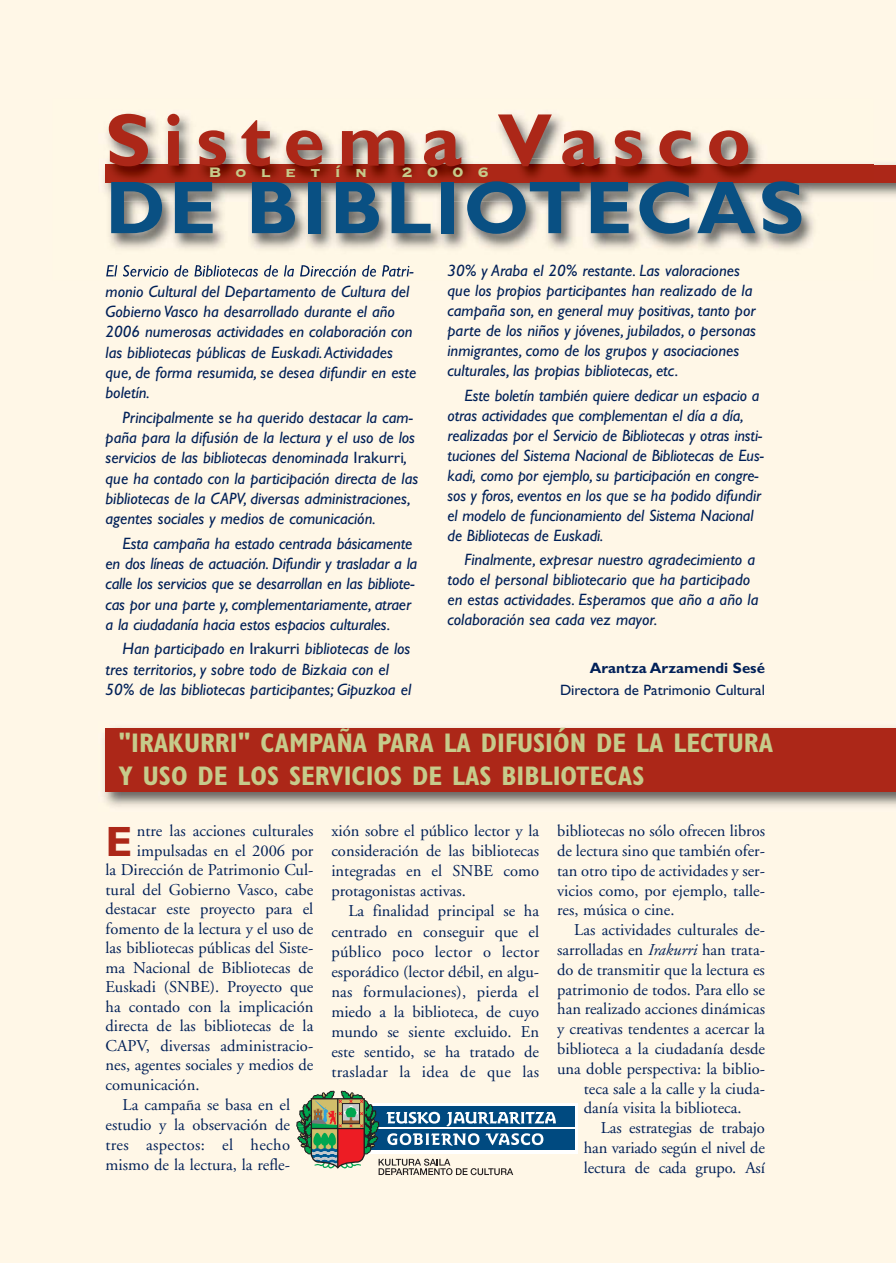
<style>
.page{position:relative;width:896px;height:1263px;background:#fff7e7}
.page>*{position:absolute;margin:0;border:0;box-sizing:border-box;transform-origin:0 0}
.t1{font:700 75px "Gill Sans";letter-spacing:.045em;color:#095083}
.t2{font:700 75px "Gill Sans";letter-spacing:.165em;color:#ac2718}
.t3{font:700 42.6px "Gill Sans";color:#ac2718}
.t4{font:700 condensed 27px/32.4px "Gill Sans";color:#c6cb8b}
.t5{font:18px "Copperplate Thirty Three BC";letter-spacing:.795em;color:#c6cb8b}
.t6{font:italic 16.5px/20.2px "Gill Sans";color:#002058}
.t7{font:16.5px/20.1px "Adobe Garamond";color:#002058;text-align:justify}
.t8{font:16.5px "Adobe Garamond";letter-spacing:.02em;color:#002058}
.t9{font:15px "Gill Sans";color:#002058}
.t10{font:700 15px "Gill Sans";color:#002058}
.s1{font-style:normal}
.s2{font-style:italic}
</style>
<div class="page">
<div style="left:106px;top:165px;width:790px;height:18px;background:#ac2718"></div>
<img style="left:104px;top:727px;width:792px;height:80px">
<div style="left:106px;top:728px;width:790px;height:63px;background:#ac2718"></div>
<img style="left:108px;top:114px;width:706px;height:163px">
<img style="left:104px;top:158px;width:769px;height:44px">
<img style="left:106px;top:165px;width:767px;height:18px">
<img style="left:106px;top:265px;width:125px;height:12px">
<svg style="left:556px;top:1103px;width:21px;height:50px"></svg>
<div style="left:357px;top:1106px;width:217px;height:44px;background:#004a80"></div>
<hr style="left:356px;top:1128px;width:218px;height:1px;background:#fff">
<svg style="left:296px;top:1090px;width:260px;height:85px"></svg>
<h1 class="t2" style="left:106px;top:114px;width:647px">Sistema Vasco</h1>
<h1 class="t1" style="left:106px;top:182px;width:700px">DE BIBLIOTECAS</h1>
<p class="t5" style="left:208px;top:160px;width:160px">Boletín</p>
<p class="t5" style="left:402px;top:160px;width:88px">2006</p>
<p class="t6" style="left:106px;top:283px;width:312px">monio Cultural del Departamento de Cultura del Gobierno Vasco ha desarrollado durante el año 2006 numerosas actividades en colaboración con las bibliotecas públicas de Euskadi. Actividades que, de forma resumida, se desea difundir en este boletín.</p>
<p class="t6" style="left:106px;top:409px;width:314px;text-indent:17px">Principalmente se ha querido destacar la cam&shy;paña para la difusión de la lectura y el uso de los servicios de las bibliotecas denominada <span class="s1">Irakurri</span>, que ha contado con la participación directa de las bibliotecas de la CAPV, diversas administraciones, agentes sociales y medios de comunicación.</p>
<p class="t6" style="left:106px;top:535px;width:313px;text-indent:17px">Esta campaña ha estado centrada básicamente en dos líneas de actuación. Difundir y trasladar a la calle los servicios que se desarrollan en las bibliote&shy;cas por una parte y, complementariamente, atraer a la ciudadanía hacia estos espacios culturales.</p>
<p class="t6" style="left:106px;top:640px;width:307px;text-indent:17px">Han participado en <span class="s1">Irakurri</span> bibliotecas de los tres territorios, y sobre todo de Bizkaia con el<br>50% de las bibliotecas participantes; Gipuzkoa el</p>
<p class="t6" style="left:447px;top:263px;width:310px">30% y Araba el 20% restante. Las valoraciones que los propios participantes han realizado de la campaña son, en general muy positivas, tanto por parte de los niños y jóvenes, jubilados, o personas inmigrantes, como de los grupos y asociaciones culturales, las propias bibliotecas, etc.</p>
<p class="t6" style="left:447px;top:387px;width:318px;text-indent:17px">Este boletín también quiere dedicar un espacio a otras actividades que complementan el día a día, realizadas por el Servicio de Bibliotecas y otras insti&shy;tuciones del Sistema Nacional de Bibliotecas de Eus&shy;kadi, como por ejemplo, su participación en congre&shy;sos y foros, eventos en los que se ha podido difundir el modelo de funcionamiento del Sistema Nacional de Bibliotecas de Euskadi.</p>
<p class="t6" style="left:447px;top:551px;width:312px;text-indent:17px">Finalmente, expresar nuestro agradecimiento a todo el personal bibliotecario que ha participado en estas actividades. Esperamos que año a año la colaboración sea cada vez mayor.</p>
<p class="t10" style="left:589px;top:663px;width:177px">Arantza Arzamendi Sesé</p>
<p class="t9" style="left:560px;top:685px;width:206px">Directora de Patrimonio Cultural</p>
<h3 class="t4" style="left:118px;top:729px;width:656px">"IRAKURRI" CAMPAÑA PARA LA DIFUSIÓN DE LA LECTURA<br>Y USO DE LOS SERVICIOS DE LAS BIBLIOTECAS</h3>
<h2 class="t3" style="left:106px;top:826px;width:29px">E</h2>
<p class="t7" style="left:137px;top:822px;width:178px">ntre las acciones culturales</p>
<p class="t7" style="left:137px;top:842px;width:178px">impulsadas en el 2006 por</p>
<p class="t7" style="left:106px;top:861px;width:209px">la Dirección de Patrimonio Cul-</p>
<p class="t7" style="left:106px;top:881px;width:209px">tural del Gobierno Vasco, cabe</p>
<p class="t7" style="left:106px;top:900px;width:209px">destacar este proyecto para el</p>
<p class="t7" style="left:106px;top:920px;width:209px">fomento de la lectura y el uso de</p>
<p class="t7" style="left:106px;top:939px;width:209px">las bibliotecas públicas del Siste-</p>
<p class="t7" style="left:106px;top:959px;width:209px">ma Nacional de Bibliotecas de</p>
<p class="t7" style="left:106px;top:978px;width:209px">Euskadi (SNBE). Proyecto que</p>
<p class="t7" style="left:106px;top:998px;width:209px">ha contado con la implicación</p>
<p class="t7" style="left:106px;top:1017px;width:209px">directa de las bibliotecas de la</p>
<p class="t7" style="left:106px;top:1037px;width:209px">CAPV, diversas administracio-</p>
<p class="t7" style="left:106px;top:1056px;width:209px">nes, agentes sociales y medios de</p>
<p class="t7" style="left:106px;top:1076px;width:95px">comunicación.</p>
<p class="t7" style="left:123px;top:1096px;width:169px">La campaña se basa en el</p>
<p class="t7" style="left:106px;top:1116px;width:186px">estudio y la observación de</p>
<p class="t8" style="left:106px;top:1138px;width:186px">tres aspectos: el hecho</p>
<p class="t7" style="left:106px;top:1156px;width:186px">mismo de la lectura, la refle-</p>
<p class="t7" style="left:331px;top:822px;width:209px">xión sobre el público lector y la consideración de las bibliotecas integradas en el SNBE como protagonistas activas.</p>
<p class="t7" style="left:331px;top:902px;width:209px;text-indent:17px">La finalidad principal se ha centrado en conseguir que el público poco lector o lector esporádico (lector débil, en algu&shy;nas formulaciones), pierda el miedo a la biblioteca, de cuyo mundo se siente excluido. En este sentido, se ha tratado de trasladar la idea de que las</p>
<p class="t7" style="left:557px;top:822px;width:209px">bibliotecas no sólo ofrecen libros de lectura sino que también ofer&shy;tan otro tipo de actividades y ser&shy;vicios como, por ejemplo, talle&shy;res, música o cine.</p>
<p class="t7" style="left:574px;top:921px;width:192px">Las actividades culturales de -</p>
<p class="t7" style="left:557px;top:941px;width:209px">sarrolladas en <span class="s2">Irakurri</span> han trata-</p>
<p class="t7" style="left:557px;top:961px;width:209px">do de transmitir que la lectura es</p>
<p class="t7" style="left:557px;top:981px;width:209px">patrimonio de todos. Para ello se</p>
<p class="t7" style="left:557px;top:1000px;width:209px">han realizado acciones dinámicas</p>
<p class="t7" style="left:557px;top:1020px;width:209px">y creativas tendentes a acercar la</p>
<p class="t7" style="left:557px;top:1040px;width:209px">biblioteca a la ciudadanía desde</p>
<p class="t7" style="left:557px;top:1060px;width:209px">una doble perspectiva: la biblio-</p>
<p class="t7" style="left:584px;top:1080px;width:182px">teca sale a la calle y la ciuda-</p>
<p class="t7" style="left:584px;top:1099px;width:159px">danía visita la biblioteca.</p>
<p class="t7" style="left:601px;top:1119px;width:165px">Las estrategias de trabajo</p>
<p class="t7" style="left:584px;top:1139px;width:182px">han variado según el nivel de</p>
<p class="t7" style="left:584px;top:1159px;width:182px">lectura de cada grupo. Así</p>
</div>
